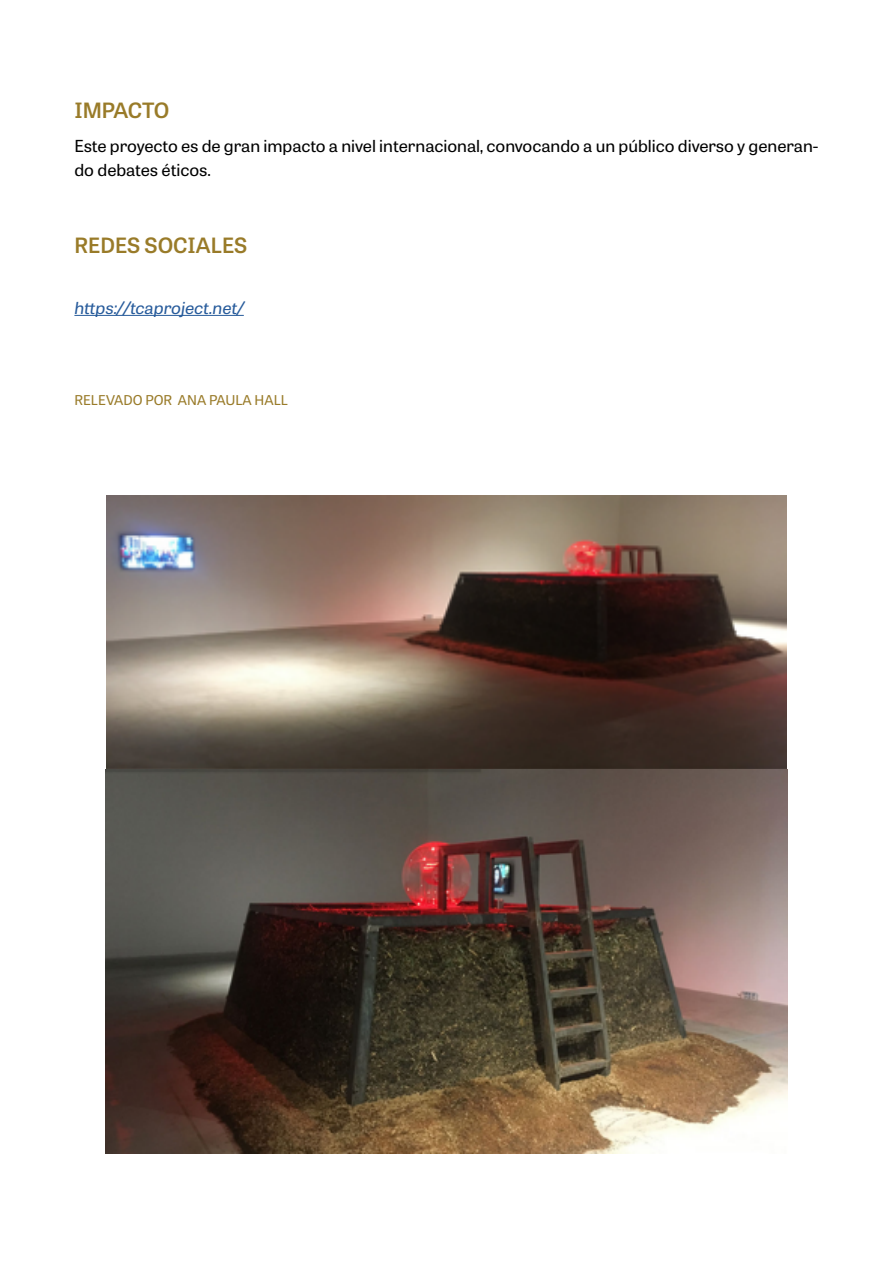
<style>
.page{position:relative;width:893px;height:1263px;background:#fff}
.page>*{position:absolute;margin:0;border:0;box-sizing:border-box;transform-origin:0 0}
.t1{font:600 21px "Tablet Gothic Wide";color:#997b29}
.t2{font:16.5px/24px "Tablet Gothic Wide";color:#000}
.t3{font:italic 16.5px "Tablet Gothic Wide";color:#275b9b}
.t4{font:13.5px "Tablet Gothic Wide";color:#997b29}
</style>
<div class="page">
<hr style="left:74px;top:315px;width:170px;height:1px;background:#275b9b">
<img style="left:106px;top:496px;width:680px;height:274px">
<img style="left:106px;top:770px;width:681px;height:384px">
<p class="t1" style="left:74px;top:95px;width:96px">IMPACTO</p>
<p class="t2" style="left:74px;top:133px;width:746px">Este proyecto es de gran impacto a nivel internacional, convocando a un público diverso y generan&shy;do debates éticos.</p>
<p class="t1" style="left:74px;top:231px;width:174px">REDES SOCIALES</p>
<p class="t3" style="left:74px;top:296px;width:171px">https://tcaproject.net/</p>
<p class="t4" style="left:74px;top:391px;width:215px">RELEVADO POR ANA PAULA HALL</p>
</div>
